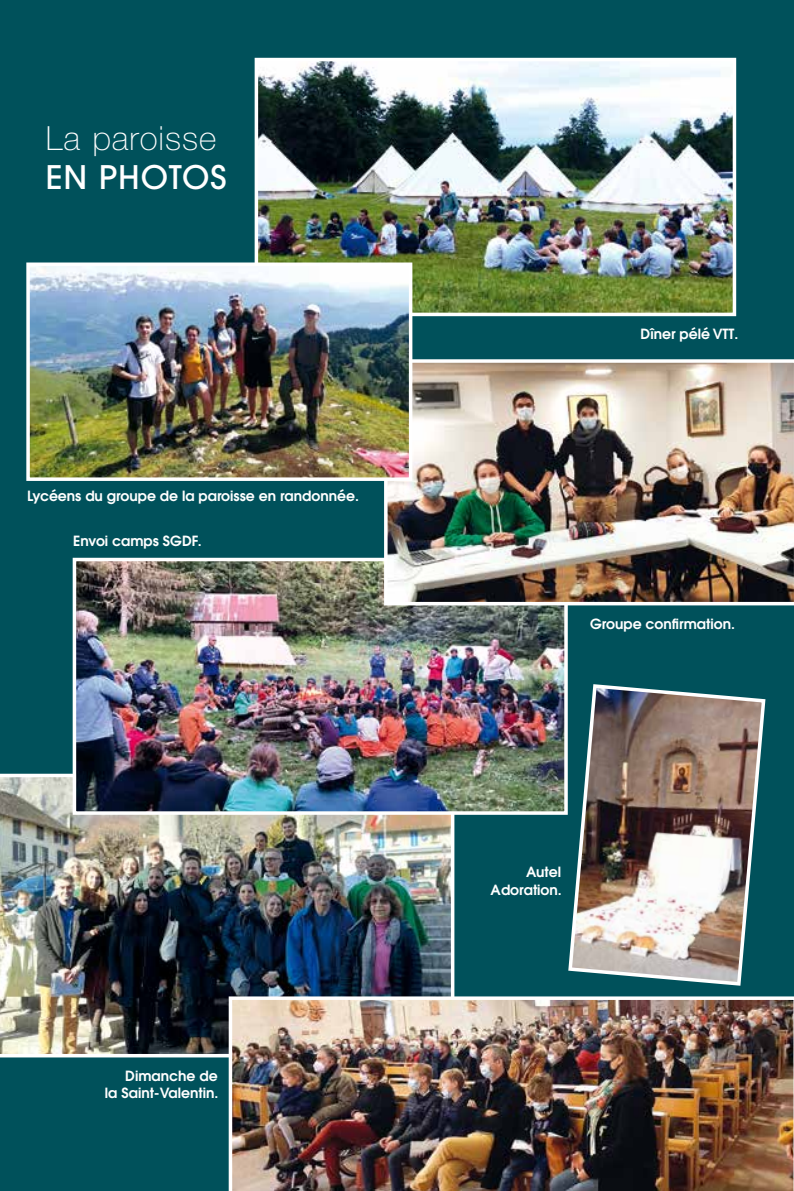
<style>
.page{position:relative;width:794px;height:1191px;background:#00515b}
.page>*{position:absolute;margin:0;border:0;box-sizing:border-box;transform-origin:0 0}
.t1{font:100 33.25px "Helvetica Neue";letter-spacing:.03em;color:#fff}
.t2{font:500 32.2px "Avant Garde";letter-spacing:.03em;color:#fff}
.t3{font:600 14px/17.5px "Avant Garde";color:#fff;text-align:right}
</style>
<div class="page">
<img style="left:260px;top:63px;width:471px;height:248px">
<div style="left:255px;top:58px;width:481px;height:258px;border:4px solid #fff"></div>
<img style="left:0;top:773px;width:454px;height:284px">
<img style="left:229px;top:996px;width:565px;height:195px">
<img style="left:78px;top:563px;width:485px;height:247px">
<div style="left:73px;top:558px;width:495px;height:257px;border:4px solid #fff"></div>
<img style="left:384px;top:359px;width:410px;height:246px">
<img style="left:31px;top:267px;width:376px;height:209px">
<div style="left:26px;top:262px;width:386px;height:219px;border:4px solid #fff"></div>
<img style="left:566px;top:682px;width:200px;height:304px">
<h1 class="t1" style="left:46px;top:119px;width:172px">La paroisse</h1>
<h2 class="t2" style="left:46px;top:157px;width:182px">EN PHOTOS</h2>
<p class="t3" style="left:27px;top:486px;width:333px">Lycéens du groupe de la paroisse en randonnée.</p>
<p class="t3" style="left:73px;top:532px;width:130px">Envoi camps SGDF.</p>
<p class="t3" style="left:105px;top:1066px;width:115px">Dimanche de<br>la Saint-Valentin.</p>
<p class="t3" style="left:640px;top:325px;width:99px">Dîner pélé VTT.</p>
<p class="t3" style="left:590px;top:615px;width:146px">Groupe confirmation.</p>
<p class="t3" style="left:490px;top:863px;width:73px">Autel<br>Adoration.</p>
</div>
